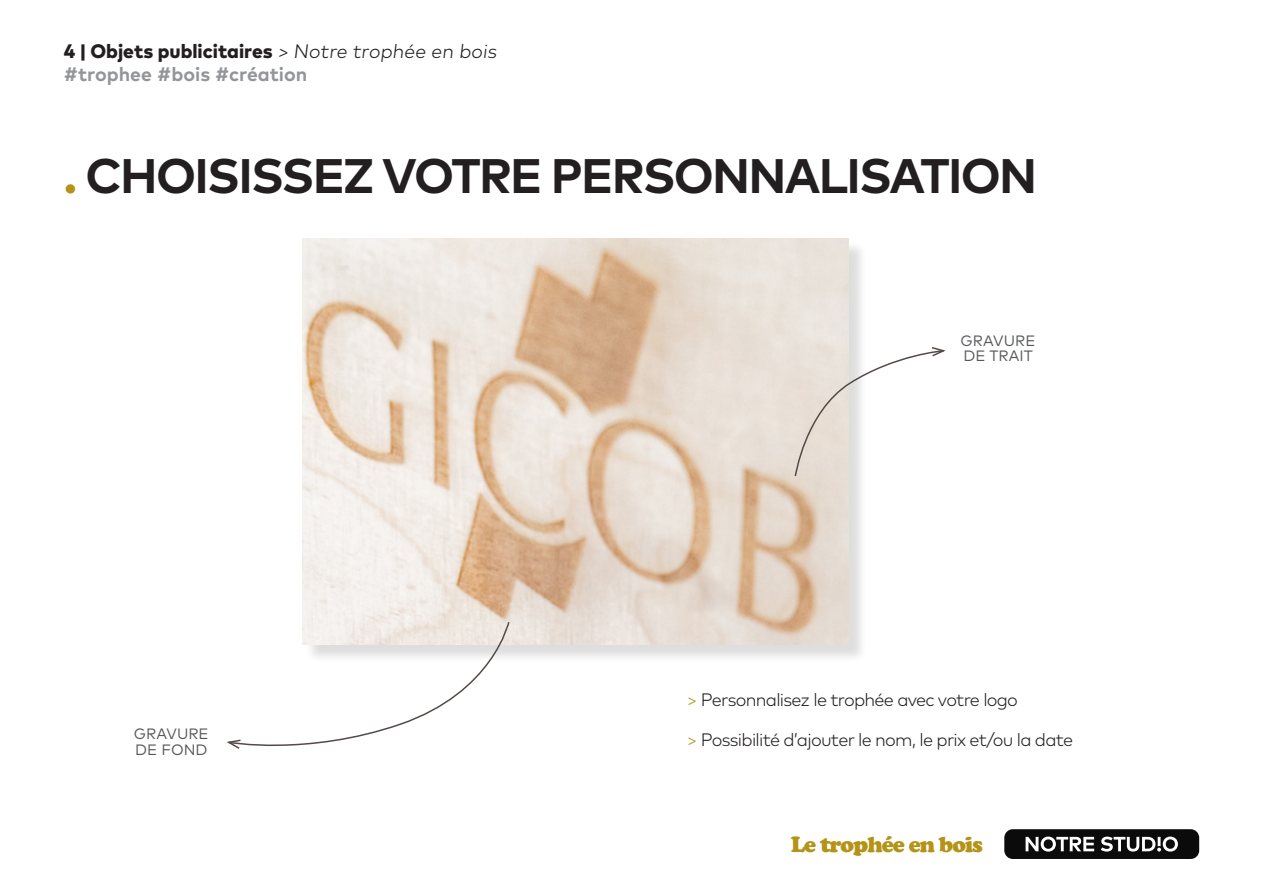
<style>
.page{position:relative;width:1263px;height:893px;background:#fff}
.page>*{position:absolute;margin:0;border:0;box-sizing:border-box;transform-origin:0 0}
.t1{font:700 48.45px "Mark Pro";letter-spacing:-.035em;color:#231f20}
.t2{font:900 22.65px "Cooper";letter-spacing:-.04em;color:#b49316}
.t3{font:700 19.5px/23.4px "Mark Pro";color:#939598}
.Labeur{font:300 18px "Mark Pro";letter-spacing:-.04em;color:#231f20}
.Références{font:15px "Mark Pro";letter-spacing:.005em;color:#57585a}
.s1{font-weight:800;color:#231f20}
.s2{font-weight:300;color:#231f20}
.s3{color:#b49316}
</style>
<div class="page">
<div style="left:1004px;top:829px;width:195px;height:30px;background:#0b0b0b;border-radius:9px"></div>
<svg style="left:1025px;top:837px;width:69px;height:15px"></svg>
<svg style="left:1101px;top:837px;width:77px;height:15px"></svg>
<div style="left:305px;top:241px;width:562px;height:423px;background:#231f20;opacity:.15"></div>
<img style="left:302px;top:238px;width:547px;height:407px">
<svg style="left:227px;top:621px;width:283px;height:128px"></svg>
<svg style="left:794px;top:346px;width:152px;height:132px"></svg>
<p class="t3" style="left:64px;top:38px;width:438px"><span class="s1">4 | Objets publicitaires</span> <span class="s2">&gt;Notre trophée en bois </span>#trophee #bois #création</p>
<p class="t1" style="left:64px;top:139px;width:975px"><span class="s3">.</span> CHOISISSEZ VOTRE PERSONNALISATION</p>
<p class="Références" style="left:134px;top:722px;width:76px">GRAVURE</p>
<p class="Références" style="left:135px;top:738px;width:74px">DE FOND</p>
<p class="Références" style="left:961px;top:329px;width:76px">GRAVURE</p>
<p class="Références" style="left:963px;top:345px;width:71px">DE TRAIT</p>
<p class="Labeur" style="left:687px;top:686px;width:333px"><span class="s3">&gt;</span> Personnalisez le trophée avec votre logo</p>
<p class="Labeur" style="left:687px;top:726px;width:388px"><span class="s3">&gt;</span> Possibilité d’ajouter le nom, le prix et/ou la date</p>
<p class="t2" style="left:791px;top:831px;width:194px">Le trophée en bois</p>
</div>
